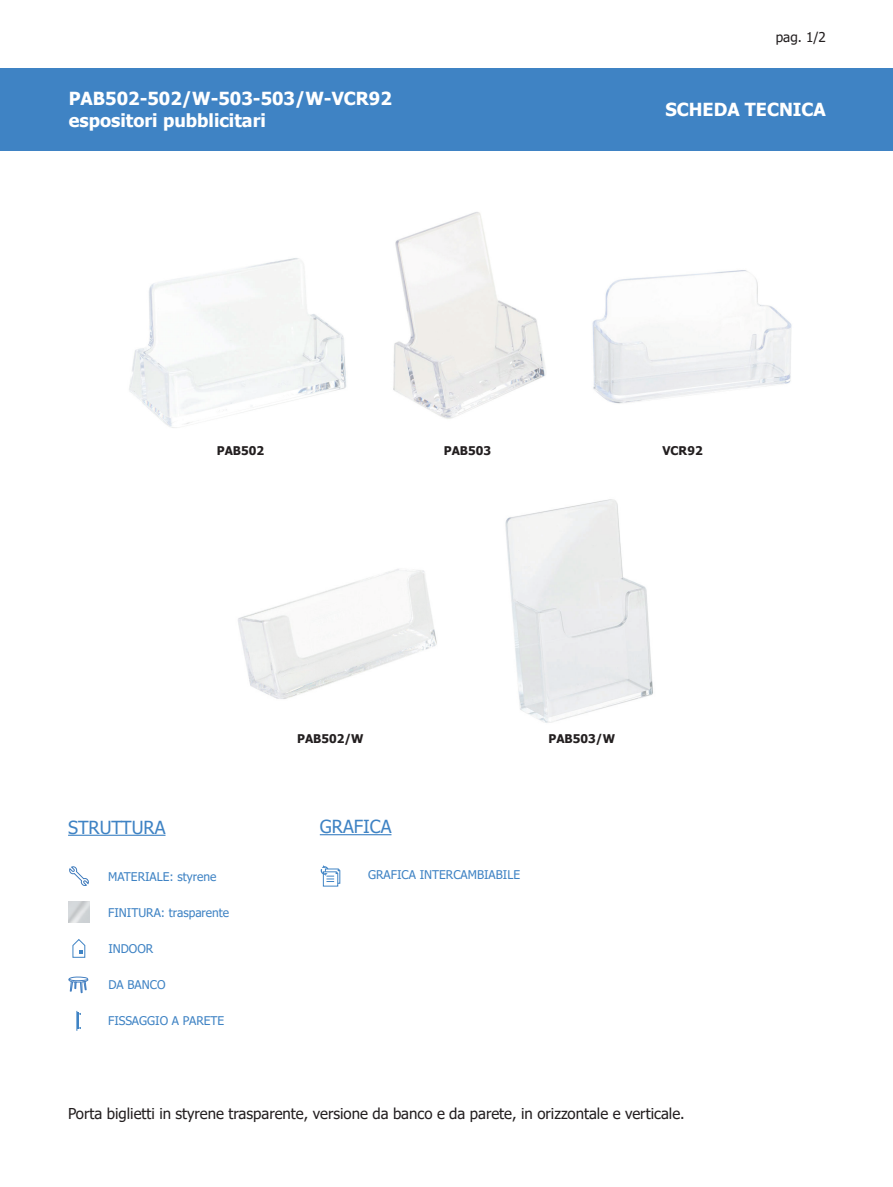
<style>
.page{position:relative;width:893px;height:1187px;background:#fff}
.page>*{position:absolute;margin:0;border:0;box-sizing:border-box;transform-origin:0 0}
.t1{font:700 18px/21.6px "Tahoma";color:#fff}
.t2{font:18px "Tahoma";color:#fff}
.t3{font:18px "Tahoma";color:#3f83c4}
.t4{font:15px "Tahoma";color:#231f20}
.t5{font:13.5px "Tahoma";color:#231f20}
.t6{font:12px "Tahoma";color:#3f83c4}
.t7{font:700 12px "Tahoma";color:#231f20}
.s1{font-weight:700}
</style>
<div class="page">
<svg style="left:77px;top:1011px;width:4px;height:19px"></svg>
<img style="left:592px;top:270px;width:200px;height:134px">
<img style="left:505px;top:499px;width:148px;height:224px">
<img style="left:393px;top:212px;width:153px;height:207px">
<img style="left:129px;top:258px;width:218px;height:170px">
<img style="left:238px;top:569px;width:199px;height:130px">
<svg style="left:69px;top:976px;width:19px;height:17px"></svg>
<hr style="left:68px;top:834px;width:98px;height:1px;background:#3f83c4">
<svg style="left:72px;top:939px;width:13px;height:18px"></svg>
<img style="left:68px;top:901px;width:21px;height:21px">
<hr style="left:320px;top:834px;width:71px;height:1px;background:#3f83c4">
<svg style="left:320px;top:865px;width:20px;height:21px"></svg>
<svg style="left:69px;top:866px;width:20px;height:20px"></svg>
<div style="left:0;top:68px;width:893px;height:82px;background:#3f83c4"></div>
<p class="t5" style="left:776px;top:28px;width:52px">pag. 1/2</p>
<h1 class="t2" style="left:65px;top:85px;width:256px"><span class="s1">WHL800</span>Pannelli divisori singoli</h1>
<h1 class="t1" style="left:678px;top:91px;width:162px">SCHEDA TECNICA</h1>
<h1 class="t1" style="left:69px;top:89px;width:325px">PAB502-502/W-503-503/W-VCR92 espositori pubblicitari</h1>
<h1 class="t1" style="left:665px;top:99px;width:162px">SCHEDA TECNICA</h1>
<p class="t7" style="left:217px;top:442px;width:49px">PAB502</p>
<p class="t7" style="left:444px;top:442px;width:49px">PAB503</p>
<p class="t7" style="left:662px;top:442px;width:42px">VCR92</p>
<h1 class="t3" style="left:68px;top:815px;width:99px">STRUTTURA</h1>
<p class="t7" style="left:297px;top:730px;width:68px">PAB502/W</p>
<p class="t7" style="left:549px;top:730px;width:68px">PAB503/W</p>
<h1 class="t3" style="left:320px;top:814px;width:73px">GRAFICA</h1>
<p class="t6" style="left:108px;top:868px;width:110px">MATERIALE: styrene</p>
<p class="t6" style="left:368px;top:866px;width:153px">GRAFICA INTERCAMBIABILE</p>
<p class="t6" style="left:108px;top:904px;width:123px">FINITURA: trasparente</p>
<p class="t6" style="left:108px;top:940px;width:47px">INDOOR</p>
<p class="t6" style="left:108px;top:976px;width:59px">DA BANCO</p>
<p class="t6" style="left:108px;top:1012px;width:118px">FISSAGGIO A PARETE</p>
<p class="t4" style="left:68px;top:1103px;width:618px">Porta biglietti in styrene trasparente, versione da banco e da parete, in orizzontale e verticale.</p>
</div>
